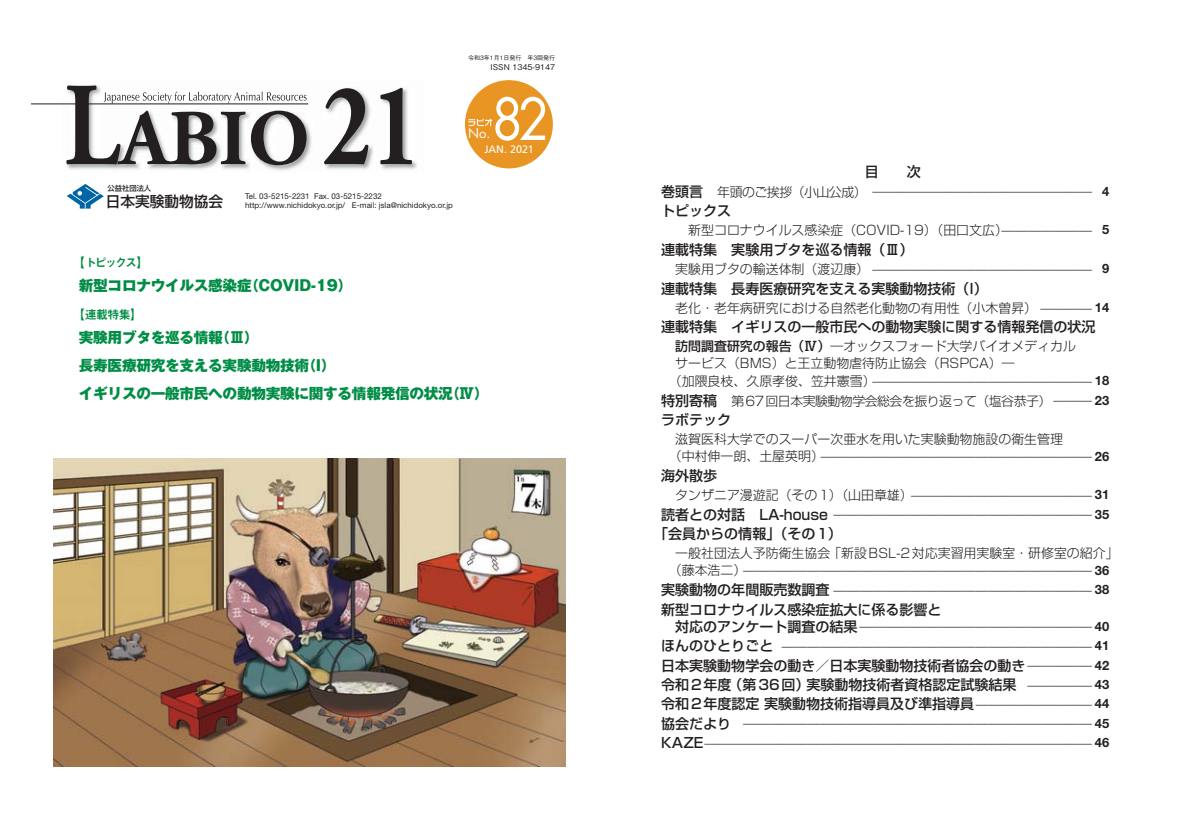
<style>
.page{position:relative;width:1191px;height:834px;background:#fff}
.page>*{position:absolute;margin:0;border:0;box-sizing:border-box;transform-origin:0 0}
.t1{font:56.4px "Futura";color:#fff;scale:.92 1}
.t2{font:14.8px "Shin Go Pro Medium 90 msp RKSJ H";color:#231f20}
.t3{font:14.6px/28.2px "Gothic MB101 Pro Heavy 90 msp RKSJ H";letter-spacing:-.02em;color:#008d45}
.t4{font:14px/19.4px "Shin Go Pro Medium 90 msp RKSJ H";color:#231f20;text-align:justify}
.t5{font:13.2px "Futura";color:#fff}
.t6{font:13px/19.4px "Shin Go Pro Light 90 msp RKSJ H";color:#231f20}
.t7{font:13px "Shin Go Pro Light 90 msp RKSJ H";letter-spacing:-.04em;color:#231f20}
.t8{font:12px "Midashi Go Pro MB31 90 msp RKSJ H";letter-spacing:-.16em;color:#008d45}
.t9{font:10.8px "Frutiger";color:#fff}
.t10{font:8px/8.4px "Helvetica Neue LT Std";color:#231f20}
.t11{font:8px "Gothic BBB Pro Medium 90 msp RKSJ H";color:#231f20}
.t12{font:7.4px "Shin Go Pro Medium 90 msp RKSJ H";color:#231f20}
.t13{font:6px "Gothic BBB Pro Medium 90 msp RKSJ H";color:#231f20}
.s1{font-family:"Shin Go Pro Medium 90 msp RKSJ H";font-size:14px}
.s2{font-family:"Helvetica Neue LT Std";font-weight:700}
.s3{font-family:"Shin Go Pro Medium 90 msp RKSJ H"}
.s4{font-family:"Shin Go Pro Light 90 msp RKSJ H";font-size:13px}
.s5{font-family:"Helvetica Neue LT Std";font-weight:700;font-size:13px}
</style>
<div class="page">
<img style="left:62px;top:87px;width:355px;height:84px">
<hr style="left:31px;top:104px;width:277px;height:1px;background:#231f20">
<div style="left:465px;top:80px;width:88px;height:88px;background:#e99523;border-radius:50%"></div>
<svg style="left:468px;top:119px;width:24px;height:7px"></svg>
<svg style="left:324px;top:88px;width:44px;height:76px"></svg>
<svg style="left:380px;top:88px;width:32px;height:76px"></svg>
<svg style="left:66px;top:85px;width:241px;height:80px"></svg>
<svg style="left:67px;top:184px;width:37px;height:25px"></svg>
<img style="left:54px;top:458px;width:511px;height:308px">
<p class="t13" style="left:468px;top:56px;width:89px">令和3年1月1日発行　年3回発行</p>
<p class="t11" style="left:490px;top:64px;width:66px">ISSN 1345-9147</p>
<h1 class="t1" style="left:491px;top:93px;width:65px">82</h1>
<p class="t5" style="left:468px;top:127px;width:24px">No.</p>
<p class="t12" style="left:107px;top:185px;width:45px">公益社団法人</p>
<p class="t2" style="left:106px;top:195px;width:119px">日本実験動物協会</p>
<p class="t10" style="left:245px;top:192px;width:209px">Tel. 03-5215-2231 Fax. 03-5215-2232 http://www.nichidokyo.or.jp/ E-mail: jsla@nichidokyo.or.jp</p>
<p class="t9" style="left:484px;top:145px;width:51px">JAN. 2021</p>
<p class="t8" style="left:73px;top:258px;width:77px">【トピックス】</p>
<p class="t3" style="left:79px;top:273px;width:275px">新型コロナウイルス感染症（COVID-19）</p>
<p class="t8" style="left:73px;top:310px;width:71px">【連載特集】</p>
<p class="t3" style="left:79px;top:325px;width:411px">実験用ブタを巡る情報（Ⅲ）<br>長寿医療研究を支える実験動物技術（I）<br>イギリスの一般市民への動物実験に関する情報発信の状況（Ⅳ）</p>
<p class="t4" style="left:864px;top:164px;width:57px">目　　次</p>
<p class="t7" style="left:661px;top:186px;width:449px"><span class="s1">巻頭言　</span>年頭のご挨拶（小山公成） ̶̶̶̶̶̶̶̶̶̶̶̶̶̶̶̶̶ <span class="s2">4</span></p>
<p class="t4" style="left:661px;top:203px;width:71px">トピックス</p>
<p class="t6" style="left:675px;top:222px;width:435px">　新型コロナウイルス感染症（COVID-19）（田口文広）̶̶̶̶̶̶̶ <span class="s2">5</span></p>
<p class="t4" style="left:661px;top:242px;width:253px">連載特集　実験用ブタを巡る情報（Ⅲ）</p>
<p class="t6" style="left:675px;top:261px;width:435px">実験用ブタの輸送体制（渡辺康） ̶̶̶̶̶̶̶̶̶̶̶̶̶̶̶̶̶ <span class="s2">9</span></p>
<p class="t4" style="left:661px;top:280px;width:328px">連載特集　長寿医療研究を支える実験動物技術（I）</p>
<p class="t6" style="left:675px;top:300px;width:435px">老化・老年病研究における自然老化動物の有用性（小木曽昇） ̶̶̶̶ <span class="s2">14</span></p>
<p class="t4" style="left:661px;top:319px;width:435px">連載特集　イギリスの一般市民への動物実験に関する情報発信の状況</p>
<p class="t6" style="left:675px;top:338px;width:402px"><span class="s3">訪問調査研究の報告（Ⅳ）</span>―オックスフォード大学バイオメディカル</p>
<p class="t6" style="left:675px;top:355px;width:341px">サービス（BMS）と王立動物虐待防止協会（RSPCA）―</p>
<p class="t6" style="left:669px;top:373px;width:442px">（加隈良枝、久原孝俊、笠井憲雪）̶̶̶̶̶̶̶̶̶̶̶̶̶̶̶̶̶ <span class="s2">18</span></p>
<p class="t7" style="left:661px;top:396px;width:449px"><span class="s1">特別寄稿　</span>第67回日本実験動物学会総会を振り返って（塩谷恭子） ̶̶̶ <span class="s2">23</span></p>
<p class="t4" style="left:661px;top:412px;width:71px">ラボテック</p>
<p class="t6" style="left:669px;top:431px;width:442px;line-height:17.8px;text-indent:6px">滋賀医科大学でのスーパー次亜水を用いた実験動物施設の衛生管理<br>（中村伸一朗、土屋英明）̶̶̶̶̶̶̶̶̶̶̶̶̶̶̶̶̶̶̶̶̶ <span class="s2">26</span></p>
<p class="t4" style="left:661px;top:468px;width:57px">海外散歩</p>
<p class="t6" style="left:661px;top:487px;width:449px;text-align:right">タンザニア漫遊記（その1）（山田章雄）̶̶̶̶̶̶̶̶̶̶̶̶̶̶ <span class="s2">31</span><span class="s1">読者との対話　LA-house</span> ̶̶̶̶̶̶̶̶̶̶̶̶̶̶̶̶̶̶̶̶ <span class="s2">35</span></p>
<p class="t4" style="left:654px;top:526px;width:189px">「会員からの情報」（その1）</p>
<p class="t6" style="left:669px;top:545px;width:451px;line-height:17.8px;text-indent:6px">一般社団法人予防衛生協会 「新設BSL-2対応実習用実験室・研修室の紹介」（藤本浩二）̶̶̶̶̶̶̶̶̶̶̶̶̶̶̶̶̶̶̶̶̶̶̶̶̶̶̶ <span class="s2">36</span></p>
<p class="t6" style="left:661px;top:582px;width:449px"><span class="s1">実験動物の年間販売数調査</span> ̶̶̶̶̶̶̶̶̶̶̶̶̶̶̶̶̶̶̶̶ <span class="s2">38</span></p>
<p class="t4" style="left:661px;top:601px;width:281px">新型コロナウイルス感染症拡大に係る影響と</p>
<p class="t6" style="left:661px;top:618px;width:449px"><span class="s1">　対応のアンケート調査の結果</span> ̶̶̶̶̶̶̶̶̶̶̶̶̶̶̶̶̶̶ <span class="s2">40</span><span class="s1">ほんのひとりごと</span> ̶̶̶̶̶̶̶̶̶̶̶̶̶̶̶̶̶̶̶̶̶̶̶̶ <span class="s2">41</span></p>
<p class="t4" style="left:661px;top:657px;width:449px">日本実験動物学会の動き／日本実験動物技術者協会の動き <span class="s4">̶̶̶̶̶</span> <span class="s5">42</span>令和2年度（第36回）実験動物技術者資格認定試験結果 <span class="s4">̶̶̶̶̶</span> <span class="s5">43</span>令和2年度認定 実験動物技術指導員及び準指導員 <span class="s4">̶̶̶̶̶̶̶̶̶</span> <span class="s5">44</span></p>
<p class="t6" style="left:661px;top:715px;width:449px"><span class="s1">協会だより</span> ̶̶̶̶̶̶̶̶̶̶̶̶̶̶̶̶̶̶̶̶̶̶̶̶̶̶̶ <span class="s2">45<br></span><span class="s1">KAZE</span>̶̶̶̶̶̶̶̶̶̶̶̶̶̶̶̶̶̶̶̶̶̶̶̶̶̶̶̶̶̶ <span class="s2">46</span></p>
</div>
